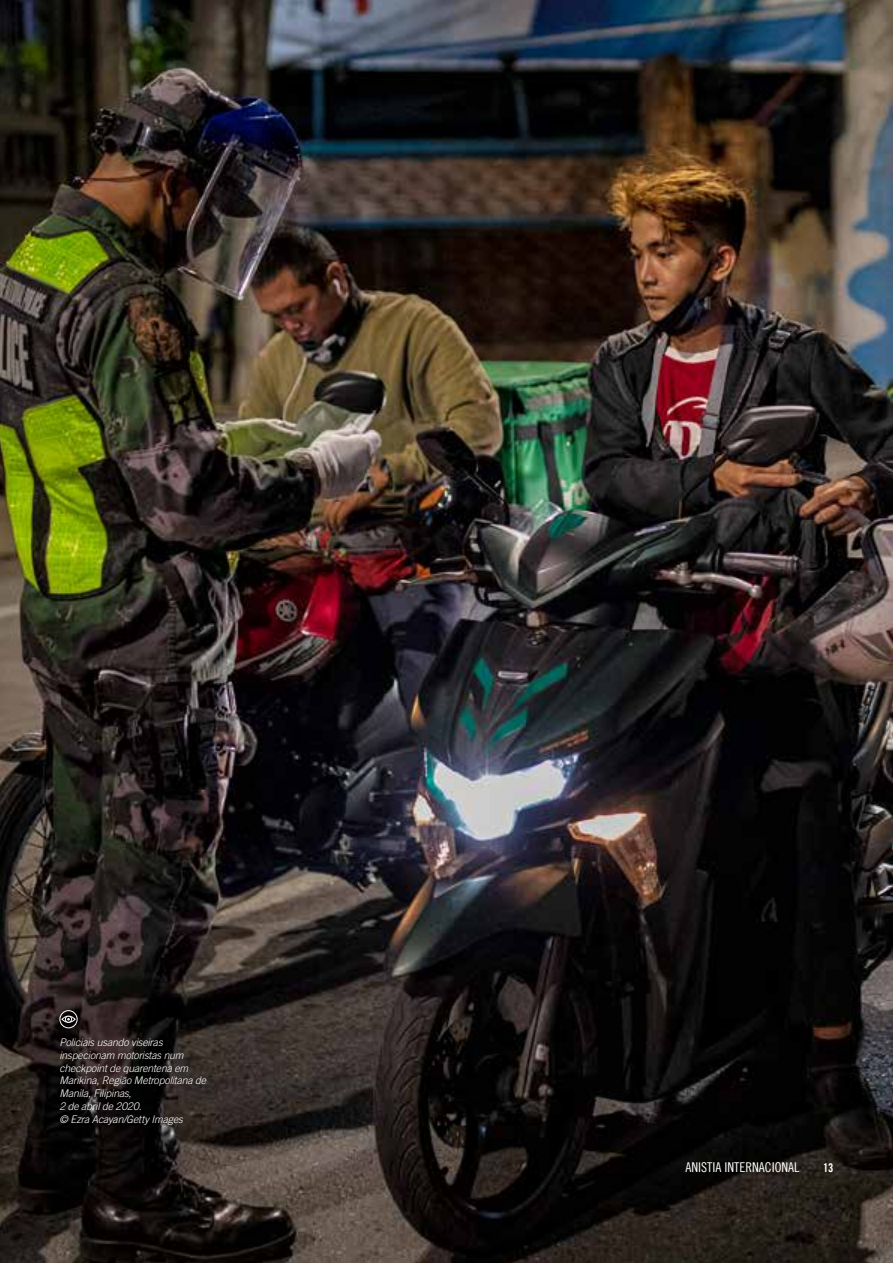
<style>
.page{position:relative;width:893px;height:1263px;background:#fff}
.page>*{position:absolute;margin:0;border:0;box-sizing:border-box;transform-origin:0 0}
.t1{font:13.5px "Amnesty Trade Gothic Cn 18";color:#fff}
.t2{font:12px "Amnesty Trade Gothic Bd Cn 20";color:#fff}
.t3{font:italic 300 10.5px/12.8px "Amnesty Trade Gothic";letter-spacing:-.015em;color:#fff}
</style>
<div class="page">
<img style="left:0;top:0;width:893px;height:1263px">
<div style="left:65px;top:1016px;width:7px;height:6px;border:1px solid #fff;border-radius:50%"></div>
<div style="left:62px;top:1016px;width:13px;height:7px;border:1px solid #fff;border-radius:50%"></div>
<div style="left:60px;top:1010px;width:18px;height:18px;border:1px solid #fff;border-radius:50%"></div>
<p class="t3" style="left:60px;top:1036px;width:148px">Policiais usando viseiras inspecionam motoristas num checkpoint de quarentena em<br>Marikina, Região Metropolitana de<br>Manila, Filipinas,<br>2 de abril de 2020.<br>© Ezra Acayan/Getty Images</p>
<p class="t1" style="left:685px;top:1159px;width:115px">ANISTIA INTERNACIONAL</p>
<p class="t2" style="left:823px;top:1160px;width:12px">13</p>
</div>
